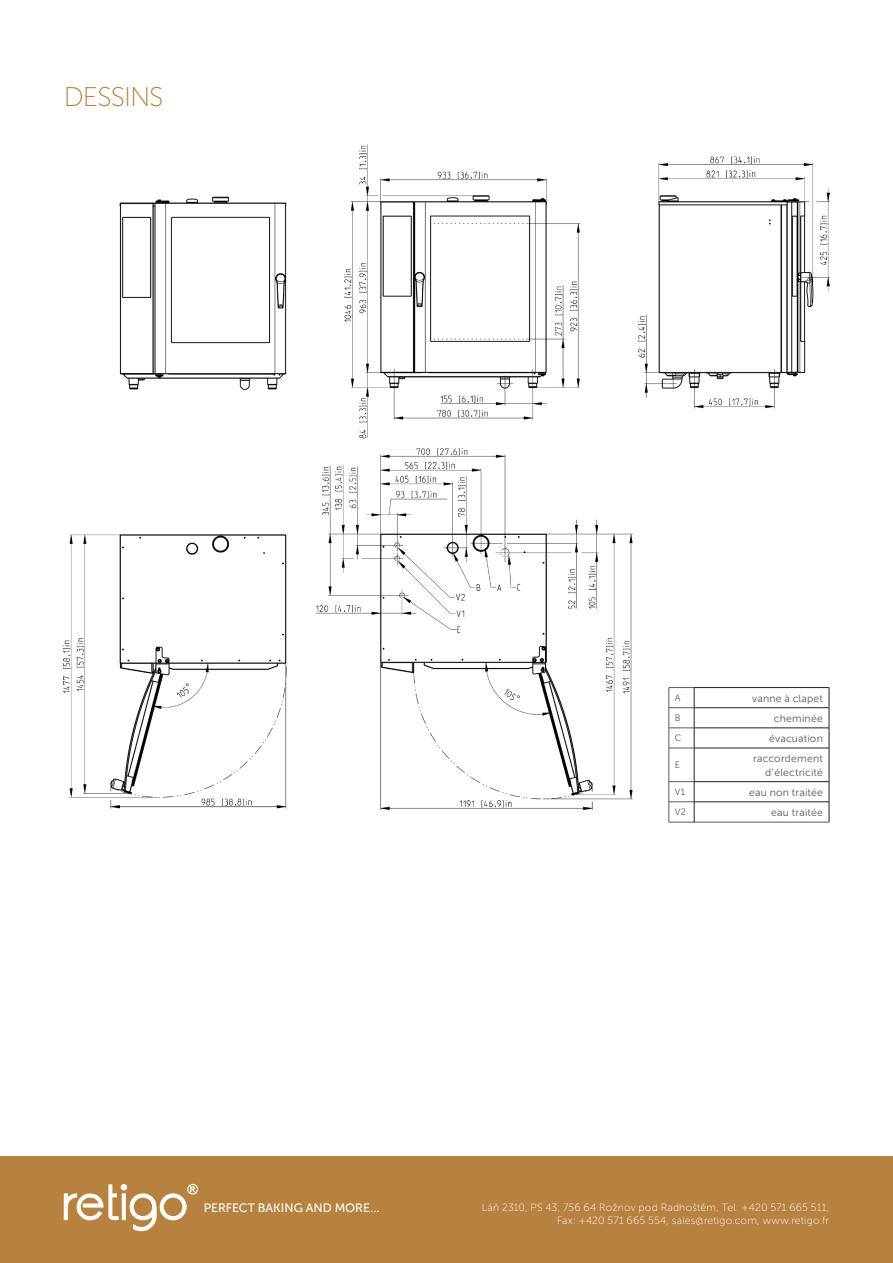
<style>
.page{position:relative;width:893px;height:1263px;background:#fff}
.page>*{position:absolute;margin:0;border:0;box-sizing:border-box;transform-origin:0 0}
.t1{font:27px "Museo Sans 100";letter-spacing:-.035em;color:#b7813f}
.t2{font:12.15px "Museo Sans 500";color:#fff}
.t3{font:10.5px/13.5px "Museo Sans 100";letter-spacing:.015em;color:#fff;text-align:right}
.Text{font:10.5px/13.5px "Museo Sans 300";letter-spacing:.015em;color:#57585a;text-align:right}
.Text-2{font:9.15px "Museo Sans 300";color:#57585a}
</style>
<div class="page">
<div style="left:0;top:1157px;width:893px;height:106px;background:#b7813f"></div>
<svg style="left:64px;top:1184px;width:134px;height:48px"></svg>
<img style="left:64px;top:145px;width:765px;height:664px">
<hr style="left:669px;top:748px;width:1px;height:33px;background:#57585a">
<hr style="left:694px;top:822px;width:135px;height:1px;background:#57585a">
<hr style="left:694px;top:687px;width:135px;height:1px;background:#231f20">
<hr style="left:694px;top:707px;width:135px;height:1px;background:#231f20">
<hr style="left:694px;top:728px;width:135px;height:1px;background:#231f20">
<svg style="left:669px;top:687px;width:26px;height:62px"></svg>
<svg style="left:829px;top:688px;width:1px;height:60px"></svg>
<hr style="left:694px;top:748px;width:135px;height:1px;background:#231f20">
<hr style="left:694px;top:748px;width:1px;height:33px;background:#231f20">
<hr style="left:829px;top:748px;width:1px;height:33px;background:#231f20">
<hr style="left:694px;top:781px;width:135px;height:1px;background:#231f20">
<hr style="left:694px;top:801px;width:135px;height:1px;background:#231f20">
<svg style="left:669px;top:781px;width:26px;height:42px"></svg>
<svg style="left:829px;top:782px;width:1px;height:40px"></svg>
<h2 class="t1" style="left:64px;top:82px;width:101px">DESSINS</h2>
<p class="Text-2" style="left:675px;top:693px;width:7px">A</p>
<p class="Text" style="left:752px;top:691px;width:72px">vanne à clapet</p>
<p class="Text-2" style="left:675px;top:713px;width:7px">B</p>
<p class="Text" style="left:774px;top:711px;width:50px">cheminée</p>
<p class="Text-2" style="left:675px;top:733px;width:8px">C</p>
<p class="Text" style="left:769px;top:731px;width:55px">évacuation</p>
<p class="Text-2" style="left:675px;top:760px;width:7px">E</p>
<p class="Text" style="left:753px;top:752px;width:71px">raccordement d’électricité</p>
<p class="Text-2" style="left:675px;top:787px;width:12px">V1</p>
<p class="Text" style="left:749px;top:785px;width:75px">eau non traitée</p>
<p class="Text-2" style="left:675px;top:807px;width:13px">V2</p>
<p class="Text" style="left:771px;top:806px;width:53px">eau traitée</p>
<p class="t2" style="left:204px;top:1201px;width:177px">PERFECT BAKING AND MORE...</p>
<p class="t3" style="left:482px;top:1201px;width:349px">Láň 2310, PS 43, 756 64 Rožnov pod Radhoštěm, Tel. +420 571 665 511,<br>Fax: +420 571 665 554, sales@retigo.com, www.retigo.fr</p>
</div>
